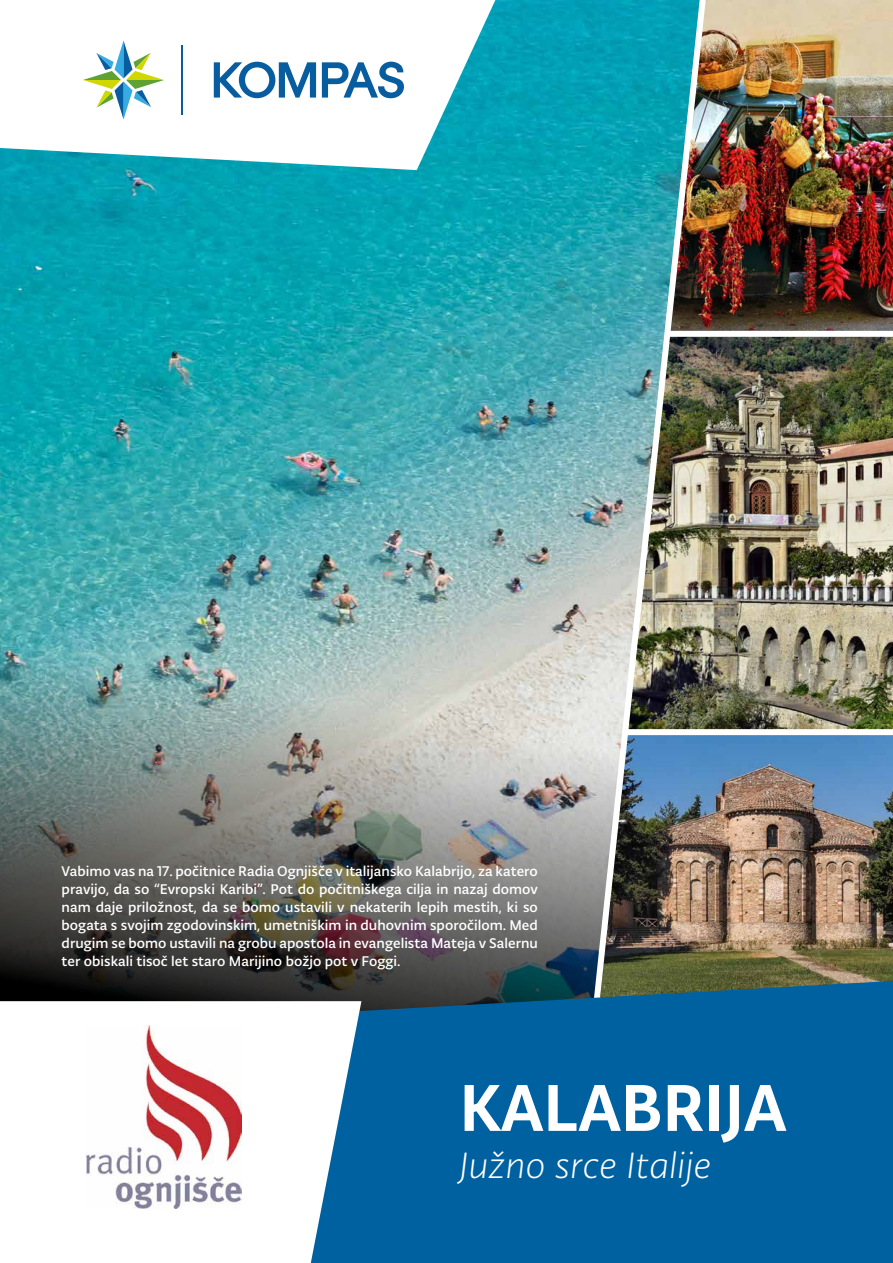
<style>
.page{position:relative;width:893px;height:1263px;background:#fff}
.page>*{position:absolute;margin:0;border:0;box-sizing:border-box;transform-origin:0 0}
.t1{font:500 70.5px "Typonine Sans Pro";color:#fff}
.t2{font:italic 300 39px "Typonine Sans Pro";color:#fff}
.t3{font:15px/18px "Typonine Sans Pro Text";color:#fff;text-align:justify}
</style>
<div class="page">
<img style="left:711px;top:0;width:182px;height:331px">
<img style="left:711px;top:337px;width:182px;height:392px">
<img style="left:711px;top:735px;width:182px;height:246px">
<img style="left:0;top:0;width:580px;height:604px">
<img style="left:0;top:604px;width:580px;height:397px">
<img style="left:580px;top:0;width:131px;height:981px">
<div style="left:253px;top:981px;width:640px;height:282px;background:#0061a1"></div>
<svg style="left:0;top:1001px;width:361px;height:262px"></svg>
<svg style="left:0;top:0;width:495px;height:170px"></svg>
<svg style="left:83px;top:41px;width:81px;height:79px"></svg>
<svg style="left:214px;top:62px;width:102px;height:36px"></svg>
<svg style="left:322px;top:62px;width:82px;height:36px"></svg>
<hr style="left:182px;top:46px;width:1px;height:69px;background:#075d9f">
<img style="left:86px;top:1025px;width:156px;height:183px">
<p class="t3" style="left:62px;top:862px;width:478px">Vabimo vas na 17. počitnice Radia Ognjišče v italijansko Kalabrijo, za katero pravijo, da so “Evropski Karibi”. Pot do počitniškega cilja in nazaj domov nam daje priložnost, da se bomo ustavili v nekaterih lepih mestih, ki so bogata s svojim zgodovinskim, umetniškim in duhovnim sporočilom. Med drugim se bomo ustavili na grobu apostola in evangelista Mateja v Salernu ter obiskali tisoč let staro Marijino božjo pot v Foggi.</p>
<h1 class="t1" style="left:459px;top:1065px;width:329px">KALABRIJA</h1>
<h2 class="t2" style="left:459px;top:1142px;width:254px">Južno srce Italije</h2>
</div>
